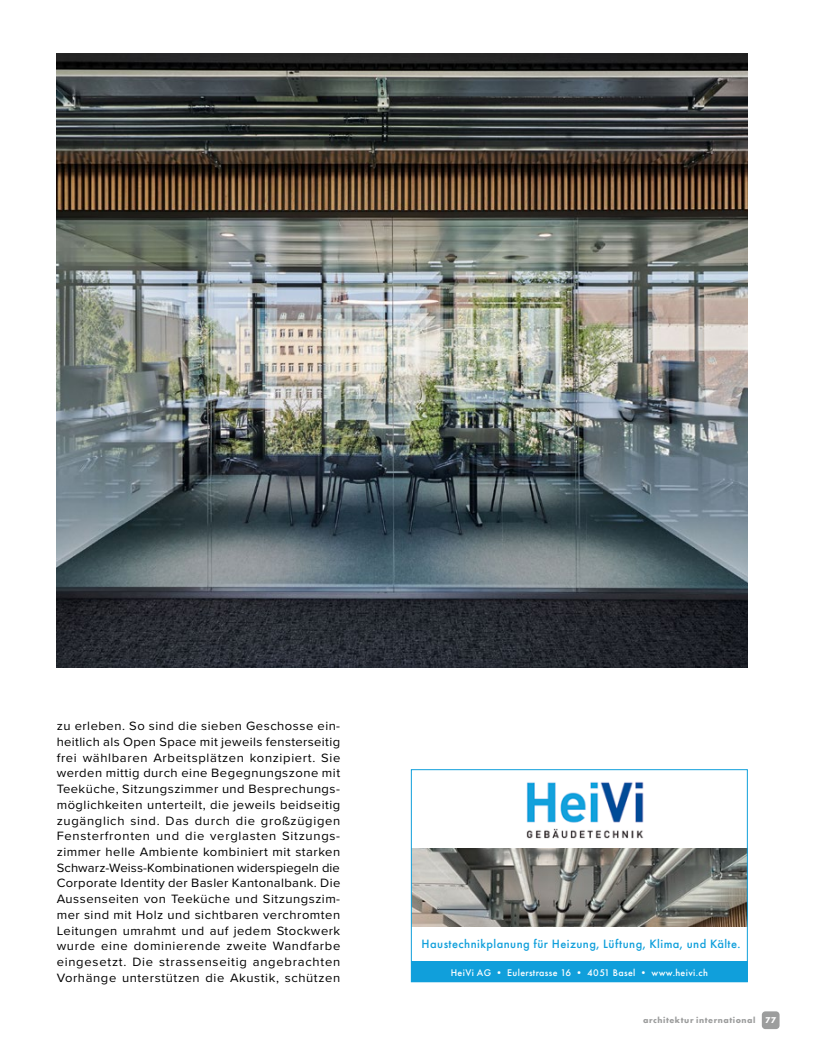
<style>
.page{position:relative;width:815px;height:1053px;background:#fff}
.page>*{position:absolute;margin:0;border:0;box-sizing:border-box;transform-origin:0 0}
.t1{font:12.5px/15.8px "Proxima Nova";letter-spacing:.045em;color:#000;text-align:justify;scale:1.04 1}
.t2{font:500 12.5px "Futura PT";letter-spacing:.035em;color:#109fdb}
.t3{font:500 10px "Futura PT";letter-spacing:.035em;color:#fff}
.t4{font:700 8.75px "Futura PT";letter-spacing:.06em;color:#9c9d9d}
.s1{color:#fff}
</style>
<div class="page">
<div style="left:762px;top:1011px;width:18px;height:17px;background:#9c9d9d;border-radius:4px"></div>
<img style="left:526px;top:782px;width:118px;height:56px">
<div style="left:411px;top:961px;width:337px;height:20px;background:#109fdb"></div>
<img style="left:413px;top:848px;width:333px;height:78px">
<div style="left:411px;top:769px;width:337px;height:212px;border:1px solid #109fdb"></div>
<img style="left:57px;top:54px;width:691px;height:613px">
<p class="t1" style="left:57px;top:717px;width:274px">zu erleben. So sind die sieben Geschosse ein&shy;heitlich als Open Space mit jeweils fensterseitig frei wählbaren Arbeitsplätzen konzipiert. Sie werden mittig durch eine Begegnungszone mit Teeküche, Sitzungszimmer und Besprechungs&shy;möglichkeiten unterteilt, die jeweils beidseitig zugänglich sind. Das durch die großzügigen Fensterfronten und die verglasten Sitzungs&shy;zimmer helle Ambiente kombiniert mit starken Schwarz-Weiss-Kombinationen widerspiegeln die Corporate Identity der Basler Kantonalbank. Die Aussenseiten von Teeküche und Sitzungszim&shy;mer sind mit Holz und sichtbaren verchromten Leitungen umrahmt und auf jedem Stockwerk wurde eine dominierende zweite Wandfarbe eingesetzt. Die strassenseitig angebrachten Vorhänge unterstützen die Akustik, schützen</p>
<p class="t2" style="left:422px;top:936px;width:320px">Haustechnikplanung für Heizung, Lüftung, Klima, und Kälte.</p>
<p class="t3" style="left:451px;top:966px;width:259px">HeiVi AG • Eulerstrasse 16 • 4051 Basel • www.heivi.ch</p>
<p class="t4" style="left:643px;top:1014px;width:135px">architektur international <span class="s1">77</span></p>
</div>
